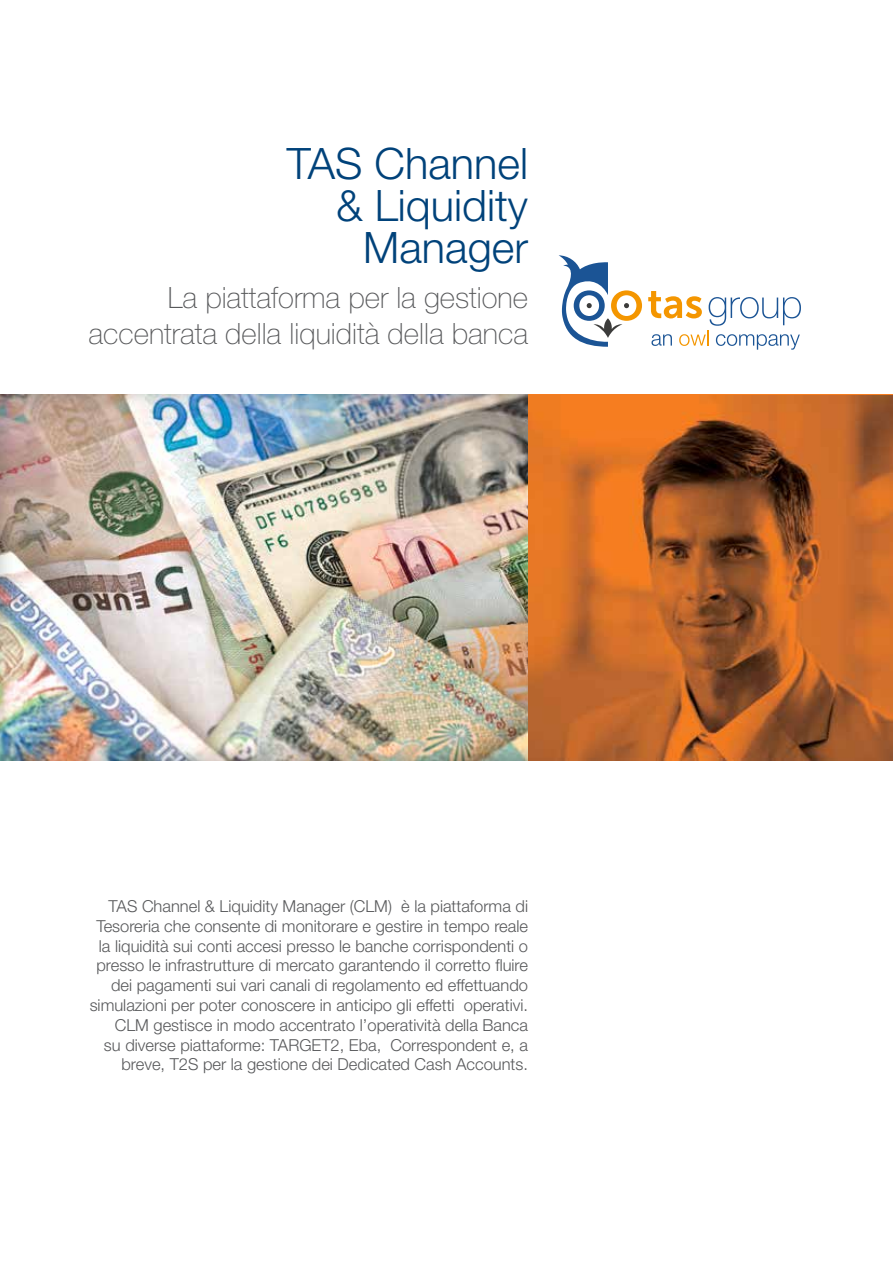
<style>
.page{position:relative;width:893px;height:1263px;background:#fff}
.page>*{position:absolute;margin:0;border:0;box-sizing:border-box;transform-origin:0 0}
.t1{font:300 43.35px/42px "Helvetica Neue LT Std";color:#00427a;text-align:right}
.t2{font:100 29.4px/35.2px "Helvetica Neue LT Std";color:#58595b;text-align:right}
.t3{font:300 16.5px/19.8px "Helvetica Neue LT Std";color:#58595b;text-align:right}
</style>
<div class="page">
<img style="left:0;top:394px;width:528px;height:366px">
<img style="left:528px;top:395px;width:365px;height:365px">
<svg style="left:648px;top:291px;width:153px;height:59px"></svg>
<svg style="left:559px;top:255px;width:83px;height:92px"></svg>
<h1 class="t1" style="left:287px;top:142px;width:243px">TAS Channel &amp; Liquidity<br>Manager</h1>
<h2 class="t2" style="left:89px;top:280px;width:441px">La piattaforma per la gestione accentrata della liquidità della banca</h2>
<p class="t3" style="left:90px;top:896px;width:440px">TAS Channel &amp; Liquidity Manager (CLM) è la piattaforma di Tesoreria che consente di monitorare e gestire in tempo reale la liquidità sui conti accesi presso le banche corrispondenti o presso le infrastrutture di mercato garantendo il corretto fluire dei pagamenti sui vari canali di regolamento ed effettuando simulazioni per poter conoscere in anticipo gli effetti operativi.<br>CLM gestisce in modo accentrato l’operatività della Banca<br>su diverse piattaforme: TARGET2, Eba, Correspondent e, a breve, T2S per la gestione dei Dedicated Cash Accounts.</p>
</div>
